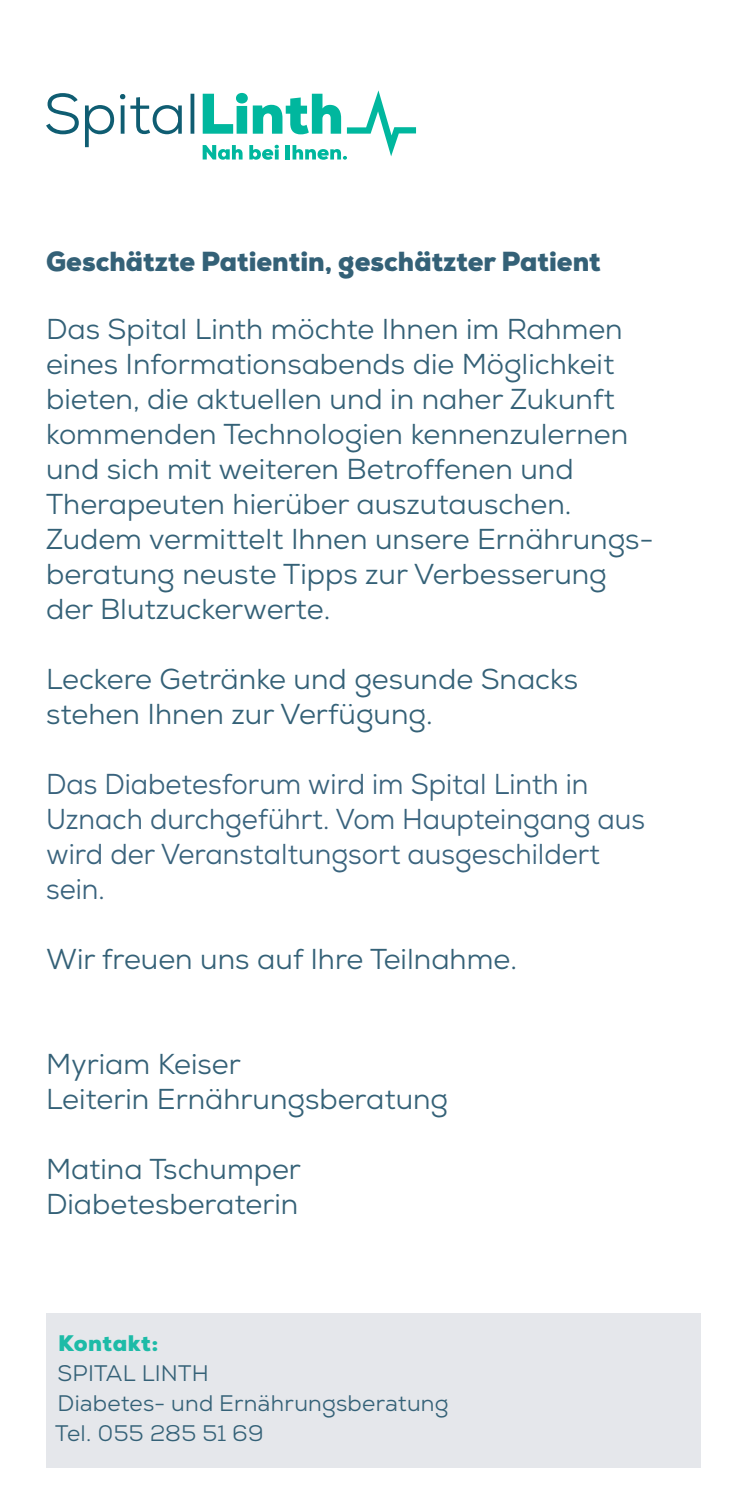
<style>
.page{position:relative;width:745px;height:1489px;background:#fff}
.page>*{position:absolute;margin:0;border:0;box-sizing:border-box;transform-origin:0 0}
.t1{font:28.75px/35px "Nexa";color:#346177}
.t2{font:28.75px/35px "Nexa";color:#39637d;scale:.95 1}
.t3{font:900 27.5px "Nexa";color:#346177}
.Lauftext_Titel_Türki{font:22.5px/30px "Nexa";letter-spacing:.01em;color:#346177}
.Lauftext{font:22.5px "Nexa";letter-spacing:.015em;color:#346177}
.Lauftext_Titel_Türki-2{font:900 22.5px "Nexa";letter-spacing:.02em;color:#1dbba7}
</style>
<div class="page">
<svg style="left:46px;top:93px;width:148px;height:54px"></svg>
<svg style="left:202px;top:90px;width:214px;height:70px"></svg>
<div style="left:46px;top:1313px;width:654px;height:154px;background:#e5e7eb"></div>
<p class="t3" style="left:46px;top:244px;width:556px">Geschätzte Patientin, geschätzter Patient</p>
<p class="t1" style="left:46px;top:311px;width:608px">Das Spital Linth möchte Ihnen im Rahmen eines Informationsabends die Möglichkeit bieten, die aktuellen und in naher Zukunft kommenden Technologien kennenzulernen und sich mit weiteren Betroffenen und Therapeuten hierüber auszutauschen.<br>Zudem vermittelt Ihnen unsere Ernährungs&shy;beratung neuste Tipps zur Verbesserung der Blutzuckerwerte.</p>
<p class="t1" style="left:46px;top:661px;width:533px">Leckere Getränke und gesunde Snacks stehen Ihnen zur Verfügung.</p>
<p class="t2" style="left:46px;top:766px;width:572px">Das Diabetesforum wird im Spital Linth in</p>
<p class="t2" style="left:46px;top:801px;width:631px">Uznach durchgeführt. Vom Haupteingang aus wird der Veranstaltungsort ausgeschildert sein.</p>
<p class="t1" style="left:46px;top:941px;width:472px">Wir freuen uns auf Ihre Teilnahme.</p>
<p class="t1" style="left:46px;top:1046px;width:196px">Myriam Keiser</p>
<p class="t1" style="left:46px;top:1081px;width:403px">Leiterin Ernährungsberatung</p>
<p class="t1" style="left:46px;top:1151px;width:256px">Matina Tschumper</p>
<p class="t1" style="left:46px;top:1186px;width:253px">Diabetesberaterin</p>
<p class="Lauftext_Titel_Türki-2" style="left:58px;top:1328px;width:102px">Kontakt:</p>
<p class="Lauftext_Titel_Türki" style="left:57px;top:1357px;width:392px">SPITAL LINTH<br>Diabetes- und Ernährungsberatung</p>
<p class="Lauftext" style="left:55px;top:1418px;width:210px">Tel. 055 285 51 69</p>
</div>
